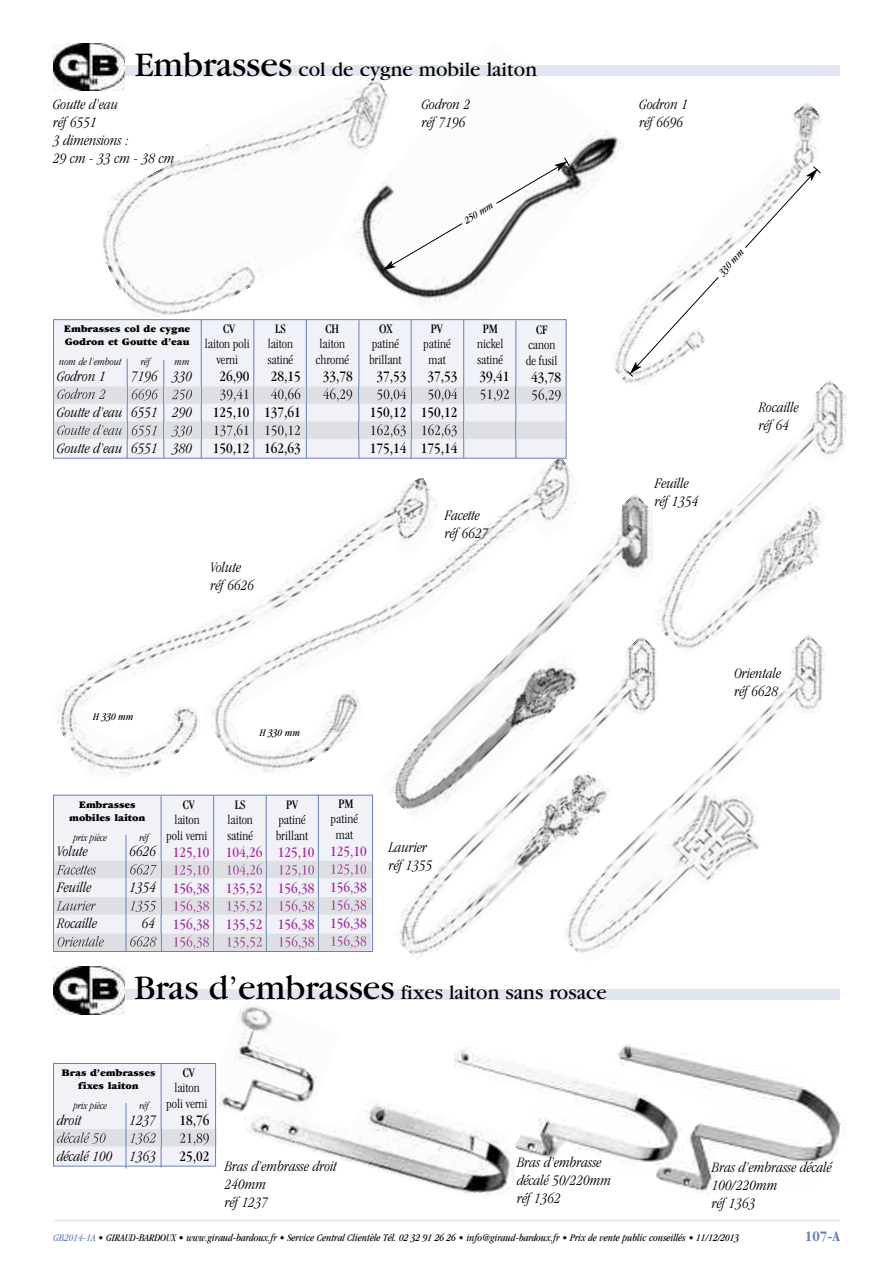
<style>
.page{position:relative;width:893px;height:1263px;background:#fff}
.page>*{position:absolute;margin:0;border:0;box-sizing:border-box;transform-origin:0 0}
.t1{font:21px "Garamond";color:#000}
.t2{font:italic 300 condensed 15px/18px "Garamond";color:#000}
.t3{font:condensed 15px "Garamond";color:#000}
.t4{font:condensed 15px "Garamond";color:#a52a9d}
.t5{font:700 condensed 15px "Garamond";color:#677fba}
.t6{font:300 condensed 13.5px/16.2px "Garamond";color:#000}
.t7{font:condensed 13.5px "Garamond";color:#000}
.t8{font:italic condensed 10.5px "Garamond";color:#000}
.t9{font:900 10.5px/12.6px "Garamond";color:#000;text-align:center}
.t10{font:italic 300 condensed 10.5px "Garamond";color:#000}
.s1{font-size:36px}
.s2{color:#677fba}
</style>
<div class="page">
<img style="left:625px;top:1043px;width:219px;height:151px">
<img style="left:521px;top:1046px;width:160px;height:126px">
<div style="left:62px;top:989px;width:778px;height:10px;background:#e1e6f1"></div>
<img style="left:54px;top:967px;width:71px;height:32px">
<svg style="left:54px;top:999px;width:467px;height:197px"></svg>
<hr style="left:126px;top:1103px;width:1px;height:65px;background:#677fba">
<hr style="left:53px;top:1220px;width:787px;height:1px;background:#e1e6f1">
<img style="left:392px;top:130px;width:219px;height:216px">
<img style="left:611px;top:103px;width:211px;height:282px">
<img style="left:102px;top:77px;width:290px;height:240px">
<div style="left:62px;top:65px;width:778px;height:11px;background:#e1e6f1"></div>
<img style="left:54px;top:43px;width:71px;height:48px">
<img style="left:658px;top:658px;width:167px;height:242px">
<img style="left:396px;top:658px;width:262px;height:302px">
<img style="left:56px;top:628px;width:144px;height:149px">
<img style="left:200px;top:459px;width:375px;height:313px">
<img style="left:372px;top:494px;width:283px;height:329px">
<img style="left:649px;top:380px;width:198px;height:278px">
<div style="left:54px;top:795px;width:318px;height:156px;background:#f0f2f8"></div>
<div style="left:53px;top:795px;width:320px;height:157px;border:1px solid #677fba"></div>
<hr style="left:161px;top:795px;width:1px;height:157px;background:#677fba">
<hr style="left:213px;top:795px;width:1px;height:157px;background:#677fba">
<hr style="left:266px;top:795px;width:1px;height:157px;background:#677fba">
<hr style="left:318px;top:795px;width:1px;height:157px;background:#677fba">
<svg style="left:53px;top:934px;width:318px;height:17px;background:#d1cdd7"></svg>
<svg style="left:54px;top:897px;width:318px;height:17px;background:#d3cfd9"></svg>
<svg style="left:54px;top:861px;width:319px;height:17px;background:#d2ced8"></svg>
<hr style="left:126px;top:835px;width:1px;height:117px;background:#677fba">
<div style="left:54px;top:320px;width:512px;height:138px;background:#f0f2f8"></div>
<div style="left:53px;top:319px;width:513px;height:140px;border:1px solid #677fba"></div>
<hr style="left:201px;top:320px;width:1px;height:139px;background:#677fba">
<hr style="left:253px;top:320px;width:1px;height:139px;background:#677fba">
<hr style="left:127px;top:359px;width:1px;height:100px;background:#677fba">
<hr style="left:306px;top:320px;width:1px;height:139px;background:#677fba">
<hr style="left:359px;top:320px;width:1px;height:139px;background:#677fba">
<hr style="left:411px;top:320px;width:1px;height:139px;background:#677fba">
<hr style="left:463px;top:319px;width:1px;height:140px;background:#677fba">
<hr style="left:515px;top:320px;width:1px;height:139px;background:#677fba">
<hr style="left:164px;top:360px;width:1px;height:99px;background:#677fba">
<svg style="left:53px;top:386px;width:514px;height:18px;background:#ccced3"></svg>
<svg style="left:627px;top:166px;width:194px;height:211px"></svg>
<svg style="left:380px;top:158px;width:190px;height:116px"></svg>
<svg style="left:53px;top:422px;width:514px;height:17px;background:#ced0d5"></svg>
<h1 class="t1" style="left:134px;top:62px;width:404px"><span class="s1">Embrasses</span> col de cygne mobile laiton</h1>
<p class="t2" style="left:53px;top:97px;width:123px">Goutte d’eau<br>réf 6551<br>3 dimensions :<br>29cm-33cm-38cm</p>
<p class="t2" style="left:422px;top:97px;width:50px">Godron 2 réf 7196</p>
<p class="t2" style="left:639px;top:97px;width:50px">Godron 1 réf 6696</p>
<p class="t8" style="left:463px;top:217px;width:33px;rotate:-31deg">250 mm</p>
<p class="t9" style="left:64px;top:323px;width:128px;text-align:left">Embrasses col de cygne<br>Godron et Goutte d’eau</p>
<p class="t2" style="left:57px;top:368px;width:50px">Godron 1</p>
<p class="t2" style="left:57px;top:404px;width:67px">Goutte d’eau</p>
<p class="t2" style="left:57px;top:440px;width:67px">Goutte d’eau</p>
<p class="t10" style="left:59px;top:358px;width:64px">nom de l’embout</p>
<p class="t10" style="left:141px;top:358px;width:11px">réf</p>
<p class="t10" style="left:175px;top:358px;width:17px">mm</p>
<p class="t2" style="left:131px;top:368px;width:28px">7196</p>
<p class="t2" style="left:131px;top:404px;width:28px">6551</p>
<p class="t2" style="left:131px;top:440px;width:28px">6551</p>
<p class="t2" style="left:172px;top:368px;width:21px">330</p>
<p class="t2" style="left:172px;top:404px;width:21px">290</p>
<p class="t2" style="left:172px;top:440px;width:21px">380</p>
<p class="t7" style="left:223px;top:324px;width:13px">CV</p>
<p class="t6" style="left:205px;top:337px;width:46px;text-align:center">laiton poli verni</p>
<p class="t3" style="left:220px;top:370px;width:31px">26,90</p>
<p class="t3" style="left:213px;top:406px;width:38px">125,10</p>
<p class="t3" style="left:213px;top:442px;width:38px">150,12</p>
<p class="t7" style="left:275px;top:324px;width:12px">LS</p>
<p class="t7" style="left:326px;top:324px;width:15px">CH</p>
<p class="t6" style="left:268px;top:337px;width:27px">laiton satiné</p>
<p class="t6" style="left:316px;top:337px;width:34px">laiton chromé</p>
<p class="t3" style="left:271px;top:370px;width:31px">28,15</p>
<p class="t3" style="left:264px;top:406px;width:38px">137,61</p>
<p class="t3" style="left:264px;top:442px;width:38px">162,63</p>
<p class="t3" style="left:323px;top:370px;width:31px">33,78</p>
<p class="t7" style="left:379px;top:324px;width:15px">OX</p>
<p class="t7" style="left:431px;top:324px;width:13px">PV</p>
<p class="t7" style="left:483px;top:323px;width:16px">PM</p>
<p class="t7" style="left:536px;top:324px;width:13px">CF</p>
<p class="t6" style="left:369px;top:337px;width:34px">patiné brillant</p>
<p class="t3" style="left:377px;top:370px;width:31px">37,53</p>
<p class="t3" style="left:370px;top:406px;width:38px">150,12</p>
<p class="t3" style="left:370px;top:442px;width:38px">175,14</p>
<p class="t6" style="left:424px;top:337px;width:28px;text-align:center">patiné mat</p>
<p class="t3" style="left:428px;top:370px;width:31px">37,53</p>
<p class="t3" style="left:421px;top:406px;width:38px">150,12</p>
<p class="t3" style="left:421px;top:442px;width:38px">175,14</p>
<p class="t6" style="left:477px;top:337px;width:28px">nickel satiné</p>
<p class="t3" style="left:480px;top:370px;width:31px">39,41</p>
<p class="t6" style="left:526px;top:337px;width:33px">canon de fusil</p>
<p class="t3" style="left:531px;top:371px;width:31px">43,78</p>
<p class="t2" style="left:211px;top:559px;width:45px">Volute réf 6626</p>
<p class="t2" style="left:445px;top:507px;width:45px">Facette réf 6627</p>
<p class="t8" style="left:93px;top:712px;width:42px">H 330 mm</p>
<p class="t8" style="left:260px;top:728px;width:42px">H 330 mm</p>
<p class="t9" style="left:69px;top:799px;width:78px">Embrasses mobiles laiton</p>
<p class="t2" style="left:57px;top:844px;width:32px">Volute</p>
<p class="t2" style="left:57px;top:880px;width:36px">Feuille</p>
<p class="t2" style="left:57px;top:916px;width:41px">Rocaille</p>
<p class="t10" style="left:139px;top:833px;width:11px">réf</p>
<p class="t10" style="left:74px;top:833px;width:35px">prix pièce</p>
<p class="t2" style="left:130px;top:844px;width:28px">6626</p>
<p class="t2" style="left:130px;top:880px;width:28px">1354</p>
<p class="t2" style="left:142px;top:916px;width:15px">64</p>
<p class="t7" style="left:183px;top:799px;width:13px">CV</p>
<p class="t6" style="left:167px;top:812px;width:43px;text-align:center">laiton poli verni</p>
<p class="t4" style="left:173px;top:846px;width:38px">125,10</p>
<p class="t4" style="left:173px;top:882px;width:38px">156,38</p>
<p class="t4" style="left:173px;top:918px;width:38px">156,38</p>
<p class="t7" style="left:235px;top:799px;width:12px">LS</p>
<p class="t7" style="left:286px;top:799px;width:13px">PV</p>
<p class="t7" style="left:339px;top:798px;width:16px">PM</p>
<p class="t6" style="left:227px;top:812px;width:27px">laiton satiné</p>
<p class="t6" style="left:276px;top:812px;width:34px">patiné brillant</p>
<p class="t6" style="left:331px;top:812px;width:28px;text-align:center">patiné mat</p>
<p class="t4" style="left:226px;top:846px;width:38px">104,26</p>
<p class="t4" style="left:226px;top:882px;width:38px">135,52</p>
<p class="t4" style="left:226px;top:918px;width:38px">135,52</p>
<p class="t4" style="left:278px;top:846px;width:38px">125,10</p>
<p class="t4" style="left:278px;top:882px;width:38px">156,38</p>
<p class="t4" style="left:278px;top:918px;width:38px">156,38</p>
<p class="t4" style="left:330px;top:845px;width:38px">125,10</p>
<p class="t4" style="left:330px;top:881px;width:38px">156,38</p>
<p class="t4" style="left:330px;top:917px;width:38px">156,38</p>
<p class="t2" style="left:389px;top:839px;width:45px">Laurier réf 1355</p>
<h1 class="t1" style="left:134px;top:985px;width:474px"><span class="s1">Bras d’embrasses</span> fixes laiton sans rosace</h1>
<p class="t8" style="left:718px;top:271px;width:33px;rotate:-48deg">330 mm</p>
<p class="t2" style="left:655px;top:475px;width:45px">Feuille réf 1354</p>
<p class="t2" style="left:759px;top:399px;width:41px">Rocaille réf 64</p>
<p class="t2" style="left:734px;top:665px;width:48px">Orientale réf 6628</p>
<p class="t7" style="left:183px;top:1067px;width:13px">CV</p>
<p class="t9" style="left:62px;top:1068px;width:95px">Bras d’embrasses fixes laiton</p>
<p class="t2" style="left:57px;top:1112px;width:26px">droit</p>
<p class="t2" style="left:57px;top:1148px;width:57px">décalé 100</p>
<p class="t6" style="left:167px;top:1081px;width:43px;text-align:center">laiton poli verni</p>
<p class="t10" style="left:139px;top:1101px;width:11px">réf</p>
<p class="t10" style="left:74px;top:1101px;width:35px">prix pièce</p>
<p class="t3" style="left:179px;top:1114px;width:31px">18,76</p>
<p class="t3" style="left:179px;top:1150px;width:31px">25,02</p>
<p class="t2" style="left:130px;top:1112px;width:28px">1237</p>
<p class="t2" style="left:130px;top:1148px;width:28px">1363</p>
<p class="t2" style="left:517px;top:1154px;width:96px">Bras d’embrasse décalé 50/220mm réf 1362</p>
<p class="t8" style="left:53px;top:1233px;width:688px"><span class="s2">GB2014-1A</span> • GIRAUD-BARDOUX • www.giraud-bardoux.fr • Service Central Clientèle Tél. 02 32 91 26 26 • info@giraud-bardoux.fr • Prix de vente public conseillés • 11/12/2013</p>
<p class="t5" style="left:805px;top:1231px;width:36px">107-A</p>
<p class="t2" style="left:225px;top:1158px;width:114px">Bras d’embrasse droit<br>240mm<br>réf 1237</p>
<p class="t2" style="left:712px;top:1159px;width:121px">Bras d’embrasse décalé<br>100/220mm<br>réf 1363</p>
</div>
